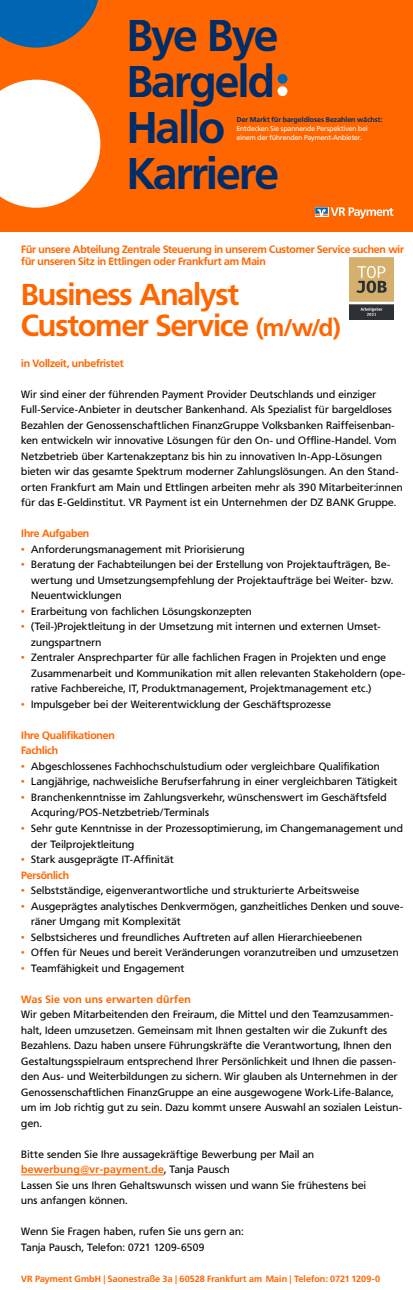
<style>
.page{position:relative;width:413px;height:1290px;background:#fff}
.page>*{position:absolute;margin:0;border:0;box-sizing:border-box;transform-origin:0 0}
.t1{font:700 44px/46px "Frutiger VR";letter-spacing:-.025em;color:#002d67}
.t2{font:700 30px/31px "Frutiger VR";letter-spacing:-.025em;color:#f60}
.t3{font:10.5px/15.5px "Frutiger VR";letter-spacing:.025em;color:#000}
.t4{font:700 10.5px/12.6px "Frutiger VR";letter-spacing:-.01em;color:#f60}
.t5{font:700 10.5px "Frutiger VR";letter-spacing:.03em;color:#f60}
.t6{font:700 9px "Frutiger VR";letter-spacing:.01em;color:#f60}
.t7{font:7px/9px "Frutiger VR";letter-spacing:.01em;color:#fff}
.t8{font:700 7px "Frutiger VR";letter-spacing:.015em;color:#002d67}
.s1{font-size:24px}
.s2{color:#f60}
.s3{font-weight:700;color:#f60}
</style>
<div class="page">
<hr style="left:21px;top:1174px;width:143px;height:1px;background:#f60">
<div style="left:0;top:0;width:412px;height:231px;background:#f60"></div>
<svg style="left:0;top:80px;width:100px;height:128px;background:#ffe7d7"></svg>
<svg style="left:0;top:0;width:99px;height:48px"></svg>
<svg style="left:315px;top:207px;width:78px;height:11px"></svg>
<div style="left:277px;top:86px;width:10px;height:10px;background:#fff;border-radius:50%"></div>
<div style="left:277px;top:74px;width:10px;height:10px;background:#0066b3;border-radius:50%"></div>
<img style="left:349px;top:257px;width:44px;height:62px">
<h1 class="t1" style="left:127px;top:13px;width:153px">Bye Bye<br>Bargeld<br>Hallo<br>Karriere</h1>
<p class="t8" style="left:236px;top:116px;width:147px">Der Markt für bargeldloses Bezahlen wächst:</p>
<p class="t7" style="left:236px;top:124px;width:132px">Entdecken Sie spannende Perspektiven bei einem der führenden Payment-Anbieter.</p>
<p class="t4" style="left:21px;top:242px;width:384px">Für unsere Abteilung Zentrale Steuerung in unserem Customer Service suchen wir für unseren Sitz in Ettlingen oder Frankfurt am Main</p>
<h2 class="t2" style="left:21px;top:279px;width:321px">Business Analyst<br>Customer Service <span class="s1">(m/w/d)</span></h2>
<p class="t4" style="left:21px;top:357px;width:104px">in Vollzeit, unbefristet</p>
<p class="t3" style="left:21px;top:386px;width:382px">Wir sind einer der führenden Payment Provider Deutschlands und einziger Full-Service-Anbieter in deutscher Bankenhand. Als Spezialist für bargeldloses Bezahlen der Genossenschaftlichen FinanzGruppe Volksbanken Raiffeisenban&shy;ken entwickeln wir innovative Lösungen für den On- und Offline-Handel. Vom Netzbetrieb über Kartenakzeptanz bis hin zu innovativen In-App-Lösungen bieten wir das gesamte Spektrum moderner Zahlungslösungen. An den Stand&shy;orten Frankfurt am Main und Ettlingen arbeiten mehr als 390 Mitarbeiter:innen für das E-Geldinstitut. VR Payment ist ein Unternehmen der DZ BANK Gruppe.</p>
<p class="t4" style="left:21px;top:527px;width:69px">Ihre Aufgaben</p>
<p class="t3" style="left:21px;top:541px;width:224px"><span class="s2">•</span> Anforderungsmanagement mit Priorisierung</p>
<p class="t3" style="left:31px;top:557px;width:363px;text-indent:-10px"><span class="s2">•</span> Beratung der Fachabteilungen bei der Erstellung von Projektaufträgen, Be&shy;wertung und Umsetzungsempfehlung der Projektaufträge bei Weiter- bzw.<br>Neuentwicklungen</p>
<p class="t3" style="left:21px;top:603px;width:232px"><span class="s2">•</span> Erarbeitung von fachlichen Lösungskonzepten</p>
<p class="t3" style="left:31px;top:619px;width:351px;text-indent:-10px"><span class="s2">•</span> (Teil-)Projektleitung in der Umsetzung mit internen und externen Umset&shy;zungspartnern</p>
<p class="t3" style="left:31px;top:650px;width:375px;text-indent:-10px"><span class="s2">•</span> Zentraler Ansprechparter für alle fachlichen Fragen in Projekten und enge<br>Zusammenarbeit und Kommunikation mit allen relevanten Stakeholdern (ope&shy;rative Fachbereiche, IT, Produktmanagement, Projektmanagement etc.)</p>
<p class="t3" style="left:21px;top:696px;width:311px"><span class="s2">•</span> Impulsgeber bei der Weiterentwicklung der Geschäftsprozesse</p>
<p class="t4" style="left:21px;top:727px;width:95px;line-height:15.5px">Ihre Qualifikationen<br>Fachlich</p>
<p class="t3" style="left:21px;top:758px;width:359px"><span class="s2">•</span> Abgeschlossenes Fachhochschulstudium oder vergleichbare Qualifikation</p>
<p class="t3" style="left:21px;top:774px;width:377px"><span class="s2">•</span> Langjährige, nachweisliche Berufserfahrung in einer vergleichbaren Tätigkeit</p>
<p class="t3" style="left:31px;top:789px;width:356px;text-indent:-10px"><span class="s2">•</span> Branchenkenntnisse im Zahlungsverkehr, wünschenswert im Geschäftsfeld<br>Acquring/POS-Netzbetrieb/Terminals</p>
<p class="t3" style="left:31px;top:820px;width:373px;text-indent:-10px"><span class="s2">•</span> Sehr gute Kenntnisse in der Prozessoptimierung, im Changemanagement und der Teilprojektleitung</p>
<p class="t3" style="left:21px;top:851px;width:154px"><span class="s2">•</span> Stark ausgeprägte IT-Affinität<br><span class="s3">Persönlich</span></p>
<p class="t3" style="left:21px;top:882px;width:339px"><span class="s2">•</span> Selbstständige, eigenverantwortliche und strukturierte Arbeitsweise</p>
<p class="t3" style="left:31px;top:898px;width:373px;text-indent:-10px"><span class="s2">•</span> Ausgeprägtes analytisches Denkvermögen, ganzheitliches Denken und souve&shy;räner Umgang mit Komplexität</p>
<p class="t3" style="left:21px;top:929px;width:342px"><span class="s2">•</span> Selbstsicheres und freundliches Auftreten auf allen Hierarchieebenen</p>
<p class="t3" style="left:21px;top:944px;width:378px"><span class="s2">•</span> Offen für Neues und bereit Veränderungen voranzutreiben und umzusetzen</p>
<p class="t3" style="left:21px;top:960px;width:165px"><span class="s2">•</span> Teamfähigkeit und Engagement</p>
<p class="t5" style="left:21px;top:992px;width:171px">Was Sie von uns erwarten dürfen</p>
<p class="t3" style="left:21px;top:1006px;width:382px">Wir geben Mitarbeitenden den Freiraum, die Mittel und den Teamzusammen&shy;halt, Ideen umzusetzen. Gemeinsam mit Ihnen gestalten wir die Zukunft des Bezahlens. Dazu haben unsere Führungskräfte die Verantwortung, Ihnen den Gestaltungsspielraum entsprechend Ihrer Persönlichkeit und Ihnen die passen&shy;den Aus- und Weiterbildungen zu sichern. Wir glauben als Unternehmen in der Genossenschaftlichen FinanzGruppe an eine ausgewogene Work-Life-Balance, um im Job richtig gut zu sein. Dazu kommt unsere Auswahl an sozialen Leistun&shy;gen.</p>
<p class="t3" style="left:21px;top:1146px;width:346px">Bitte senden Sie Ihre aussagekräftige Bewerbung per Mail an <span class="s3">bewerbung@vr-payment.de</span>, Tanja Pausch<br>Lassen Sie uns Ihren Gehaltswunsch wissen und wann Sie frühestens bei uns anfangen können.</p>
<p class="t3" style="left:21px;top:1223px;width:223px">Wenn Sie Fragen haben, rufen Sie uns gern an:<br>Tanja Pausch, Telefon: 0721 1209-6509</p>
<p class="t6" style="left:21px;top:1272px;width:360px">VR Payment GmbH | Saonestraße 3a | 60528 Frankfurt am Main | Telefon: 0721 1209-0</p>
</div>
